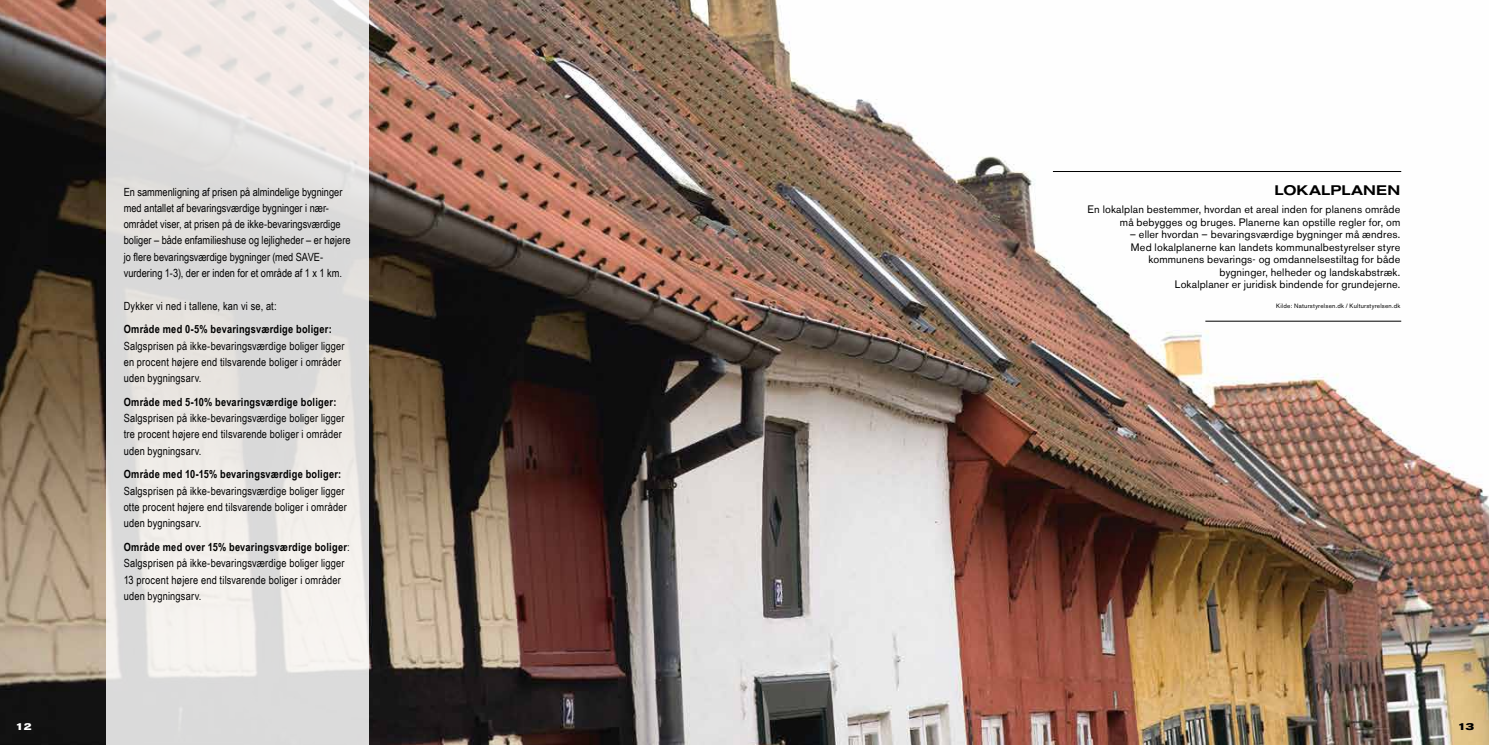
<style>
.page{position:relative;width:1489px;height:745px;background:#fff}
.page>*{position:absolute;margin:0;border:0;box-sizing:border-box;transform-origin:0 0}
.t1{font:500 expanded 13.75px "Akzidenz Grotesk BE";letter-spacing:.01em;color:#000}
.t2{font:11.25px/16.2px "Arial Narrow";letter-spacing:.015em;color:#000}
.t3{font:700 11.25px "Arial Narrow";letter-spacing:.025em;color:#000}
.t4{font:10.75px/12.5px "Akzidenz Grotesk BE";letter-spacing:.015em;color:#000;text-align:right}
.t5{font:700 expanded 10px "Akzidenz Grotesk BE";color:#fff}
.t6{font:700 expanded 10px "Akzidenz Grotesk BE";color:#000}
.t7{font:6.25px "Akzidenz Grotesk BE";letter-spacing:.035em;color:#000}
.s1{font-weight:700}
</style>
<div class="page">
<img style="left:0;top:0;width:1488px;height:744px">
<svg style="left:106px;top:0;width:263px;height:744px;background:#e5e3e1"></svg>
<hr style="left:1205px;top:320px;width:195px;height:1px;background:#000">
<hr style="left:1052px;top:171px;width:348px;height:1px;background:#000">
<p class="t5" style="left:16px;top:720px;width:18px">12</p>
<p class="t2" style="left:124px;top:183px;width:228px">En sammenligning af prisen på almindelige bygninger med antallet af bevaringsværdige bygninger i nær&shy;området viser, at prisen på de ikke-bevaringsværdige boliger – både enfamilieshuse og lejligheder – er højere jo flere bevaringsværdige bygninger (med SAVE&shy;vurdering 1-3), der er inden for et område af 1 x 1 km.</p>
<p class="t2" style="left:124px;top:297px;width:154px">Dykker vi ned i tallene, kan vi se, at:</p>
<p class="t3" style="left:124px;top:320px;width:209px">Område med 0-5% bevaringsværdige boliger:</p>
<p class="t2" style="left:124px;top:337px;width:222px">Salgsprisen på ikke-bevaringsværdige boliger ligger en procent højere end tilsvarende boliger i områder uden bygningsarv.</p>
<p class="t3" style="left:124px;top:393px;width:214px">Område med 5-10% bevaringsværdige boliger:</p>
<p class="t2" style="left:124px;top:409px;width:222px">Salgsprisen på ikke-bevaringsværdige boliger ligger tre procent højere end tilsvarende boliger i områder uden bygningsarv.</p>
<p class="t3" style="left:124px;top:465px;width:219px">Område med 10-15% bevaringsværdige boliger:</p>
<p class="t2" style="left:124px;top:482px;width:224px">Salgsprisen på ikke-bevaringsværdige boliger ligger otte procent højere end tilsvarende boliger i områder uden bygningsarv.</p>
<p class="t2" style="left:124px;top:538px;width:228px"><span class="s1">Område med over 15% bevaringsværdige boliger</span>:<br>Salgsprisen på ikke-bevaringsværdige boliger ligger 13 procent højere end tilsvarende boliger i områder uden bygningsarv.</p>
<p class="t1" style="left:1274px;top:182px;width:58px">LOKALPL</p>
<p class="t1" style="left:1350px;top:182px;width:51px">ANEN</p>
<p class="t4" style="left:1087px;top:203px;width:314px">En lokalplan bestemmer, hvordan et areal inden for planens område må bebygges og bruges. Planerne kan opstille regler for, om</p>
<p class="t4" style="left:1129px;top:228px;width:272px">– eller hvordan – bevaringsværdige bygninger må ændres.<br>Med lokalplanerne kan landets kommunalbestyrelser styre kommunens bevarings- og omdannelsestiltag for både bygninger, helheder og landskabstræk.<br>Lokalplaner er juridisk bindende for grundejerne.</p>
<p class="t7" style="left:1276px;top:302px;width:126px">Kilde: Naturstyrelsen.dk / Kulturstyrelsen.dk</p>
<p class="t6" style="left:1457px;top:720px;width:18px">13</p>
</div>
